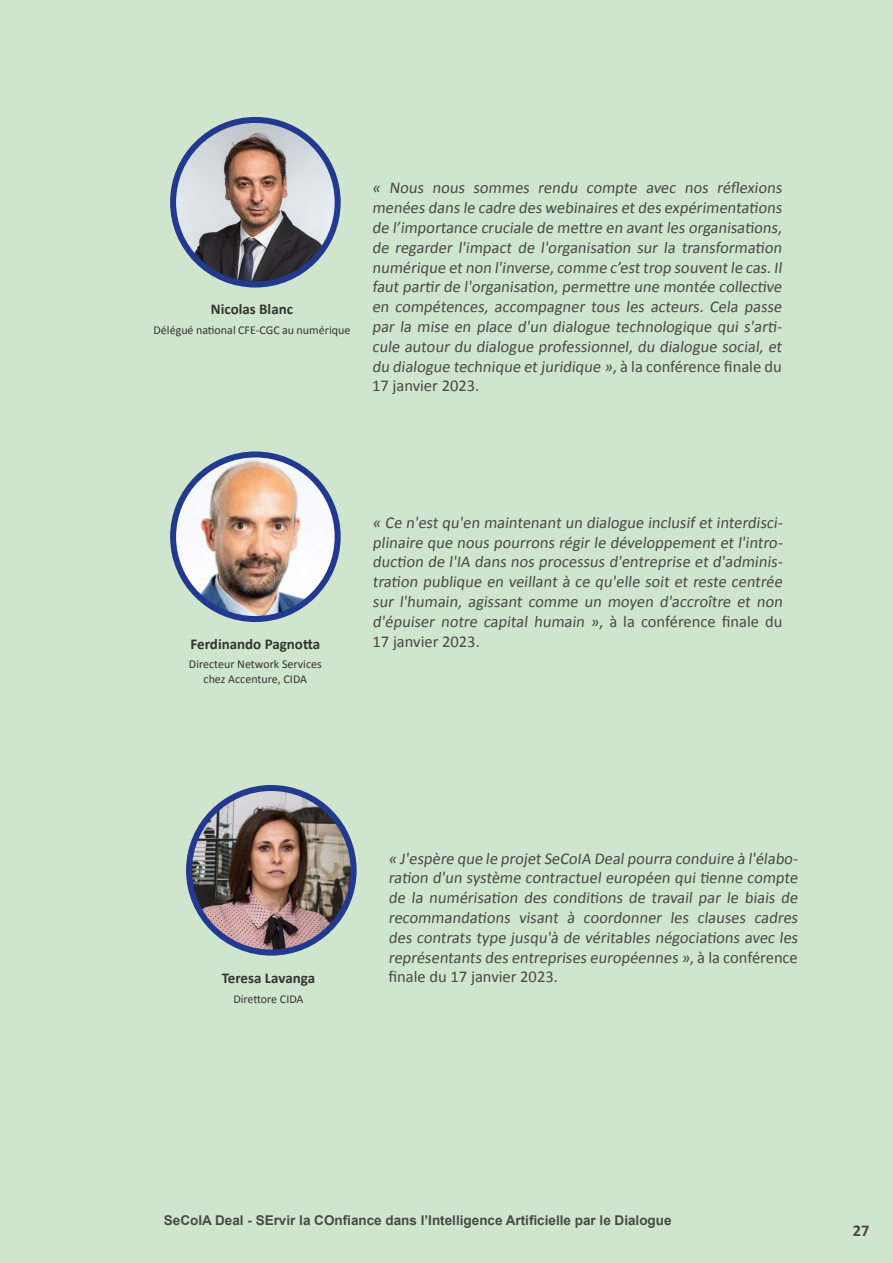
<style>
.page{position:relative;width:893px;height:1263px;background:#cfe5cd}
.page>*{position:absolute;margin:0;border:0;box-sizing:border-box;transform-origin:0 0}
.t1{font:16.5px/19.8px "Calibri";color:#4a4848;text-align:justify}
.t2{font:700 16.5px "Calibri";color:#4a4848}
.t3{font:700 15px "Calibri";color:#353333}
.t4{font:700 13.5px "Arial";color:#4a4848}
.t5{font:12px/15px "Calibri";color:#353333;text-align:center}
</style>
<div class="page">
<img style="left:173px;top:120px;width:165px;height:164px;border-radius:82px">
<div style="left:170px;top:117px;width:171px;height:170px;border:6px solid #213a8f;border-radius:50%"></div>
<img style="left:174px;top:455px;width:164px;height:164px">
<div style="left:170px;top:451px;width:171px;height:171px;border:6px solid #213a8f;border-radius:50%"></div>
<img style="left:189px;top:788px;width:165px;height:164px;border-radius:82px">
<div style="left:186px;top:785px;width:171px;height:170px;border:6px solid #213a8f;border-radius:50%"></div>
<p class="t3" style="left:211px;top:299px;width:84px">Nicolas Blanc</p>
<p class="t5" style="left:154px;top:321px;width:198px">Délégué national CFE-CGC au numérique</p>
<p class="t1" style="left:372px;top:177px;width:414px;text-align:left">« Nous nous sommes rendu compte avec nos réflexions menées dans le cadre des webinaires et des expérimentations de l’importance cruciale de mettre en avant les organisations, de regarder l'impact de l'organisation sur la transformation numérique et non l'inverse,comme c’est trop souvent le cas.Il faut partir de l'organisation, permettre une montée collective en compétences, accompagner tous les acteurs. Cela passe par la mise en place d'un dialogue technologique qui s'arti&shy;cule autour du dialogue professionnel, du dialogue social, et du dialogue technique et juridique », à la conférence finale du 17 janvier 2023.</p>
<p class="t1" style="left:373px;top:512px;width:414px">« Ce n'est qu'en maintenant un dialogue inclusif et interdisci&shy;plinaire que nous pourrons régir le développement et l'intro&shy;duction de l'IA dans nos processus d'entreprise et d'adminis&shy;tration publique en veillant à ce qu'elle soit et reste centrée sur l'humain, agissant comme un moyen d'accroître et non d'épuiser notre capital humain », à la conférence finale du</p>
<p class="t3" style="left:191px;top:633px;width:131px">Ferdinando Pagnotta</p>
<p class="t1" style="left:373px;top:630px;width:109px">17 janvier 2023.</p>
<p class="t5" style="left:189px;top:656px;width:134px">Directeur Network Services chez Accenture, CIDA</p>
<p class="t1" style="left:388px;top:847px;width:413px">« J'espère que le projet SeCoIA Dealpourra conduire à l'élabo&shy;ration d'un système contractuel européen qui tienne compte de la numérisation des conditions de travail par le biais de recommandations visant à coordonner les clauses cadres des contrats type jusqu'à de véritables négociations avec les représentants des entreprises européennes », à la conférence</p>
<p class="t3" style="left:222px;top:968px;width:95px">Teresa Lavanga</p>
<p class="t1" style="left:388px;top:966px;width:171px">finale du 17 janvier 2023.</p>
<p class="t5" style="left:233px;top:990px;width:72px">Direttore CIDA</p>
<p class="t4" style="left:164px;top:1211px;width:509px">SeCoIA Deal - SErvir la COnfiance dans l’Intelligence Artificielle par le Dialogue</p>
<p class="t2" style="left:853px;top:1219px;width:18px">27</p>
</div>
